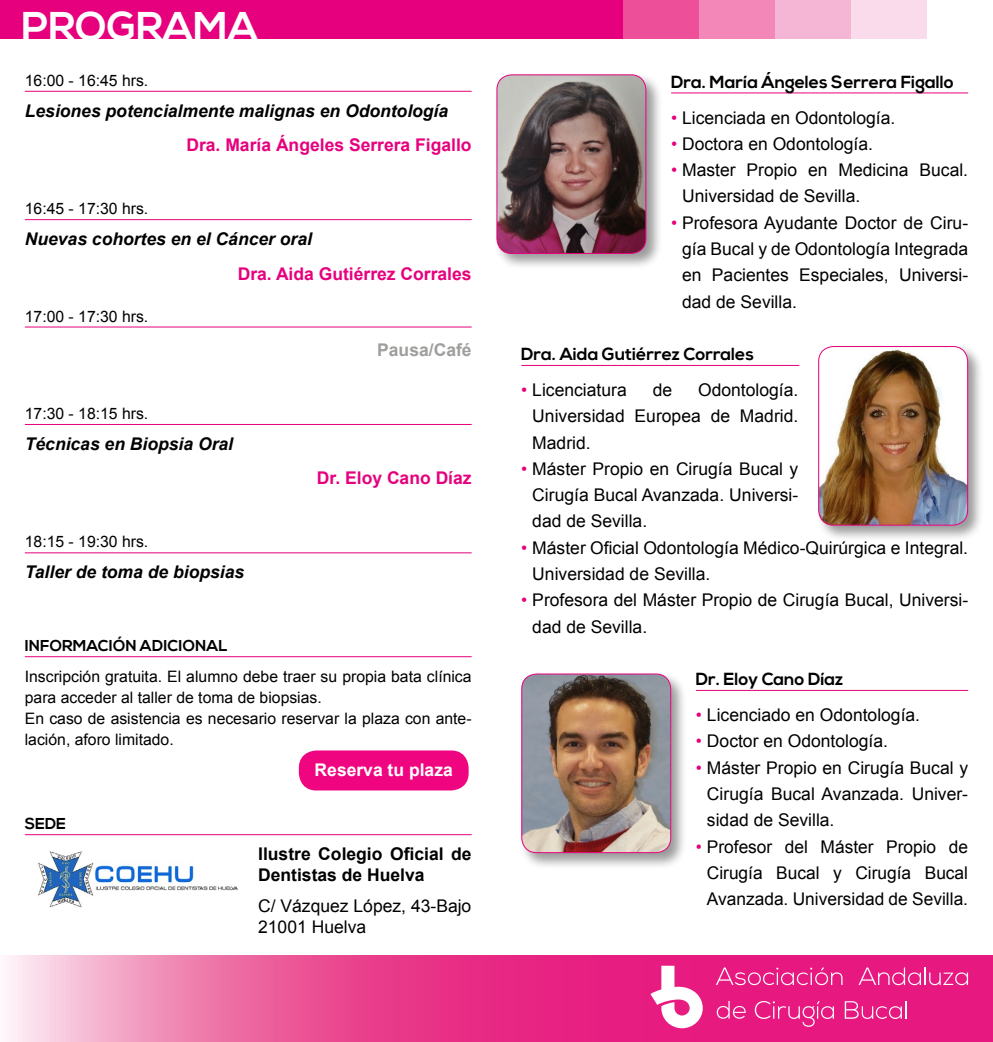
<style>
.page{position:relative;width:993px;height:1042px;background:#fff}
.page>*{position:absolute;margin:0;border:0;box-sizing:border-box;transform-origin:0 0}
.t1{font:700 40.07px "Nexa";color:#fff}
.t2{font:17.5px/26.2px "Arial";color:#000;text-align:justify}
.t3{font:italic 700 17.5px "Arial";color:#000}
.t4{font:700 17.5px "Arial";color:#e6007d}
.t5{font:700 17.5px "Nexa";color:#000}
.t6{font:700 17.5px/21px "Arial";color:#000}
.t7{font:700 17.5px "Arial";color:#fff}
.t8{font:700 17.5px "Arial";color:#9e9e9c}
.t9{font:15.75px/21px "Arial";color:#000}
.t10{font:700 15.75px "Nexa";color:#000}
.s1{color:#e6007d}
</style>
<div class="page">
<svg style="left:6px;top:955px;width:986px;height:87px;background:#eb4e98"></svg>
<div style="left:0;top:0;width:623px;height:38px;background:#e6007d"></div>
<div style="left:623px;top:0;width:76px;height:38px;background:#ed4f99"></div>
<div style="left:699px;top:0;width:76px;height:38px;background:#f287b8"></div>
<div style="left:775px;top:0;width:75px;height:38px;background:#f5b5d4"></div>
<div style="left:850px;top:0;width:76px;height:38px;background:#fadbeb"></div>
<svg style="left:650px;top:965px;width:52px;height:63px"></svg>
<svg style="left:715px;top:967px;width:127px;height:18px;background:#ea3f95"></svg>
<svg style="left:858px;top:967px;width:110px;height:18px;background:#eb4398"></svg>
<svg style="left:716px;top:1001px;width:29px;height:17px"></svg>
<svg style="left:754px;top:1001px;width:80px;height:26px;background:#ea3790"></svg>
<svg style="left:844px;top:1001px;width:62px;height:18px"></svg>
<hr style="left:25px;top:91px;width:446px;height:1px;background:#e6007d">
<hr style="left:25px;top:219px;width:446px;height:1px;background:#e6007d">
<hr style="left:25px;top:327px;width:446px;height:1px;background:#e6007d">
<hr style="left:25px;top:424px;width:446px;height:1px;background:#e6007d">
<hr style="left:25px;top:552px;width:446px;height:1px;background:#e6007d">
<hr style="left:25px;top:656px;width:446px;height:1px;background:#e6007d">
<hr style="left:25px;top:834px;width:446px;height:1px;background:#e6007d">
<hr style="left:671px;top:92px;width:296px;height:1px;background:#e6007d">
<hr style="left:521px;top:365px;width:278px;height:1px;background:#e6007d">
<hr style="left:695px;top:690px;width:272px;height:1px;background:#e6007d">
<div style="left:493px;top:72px;width:169px;height:198px;background:#000;opacity:.4"></div>
<img style="left:496px;top:75px;width:149px;height:178px">
<div style="left:496px;top:74px;width:150px;height:180px;border:1px solid #e6007d;border-radius:15px"></div>
<div style="left:518px;top:671px;width:169px;height:198px;background:#000;opacity:.4"></div>
<img style="left:521px;top:674px;width:149px;height:178px">
<div style="left:521px;top:673px;width:150px;height:180px;border:1px solid #e6007d;border-radius:15px"></div>
<div style="left:815px;top:344px;width:169px;height:198px;background:#000;opacity:.4"></div>
<img style="left:818px;top:346px;width:149px;height:179px">
<div style="left:818px;top:346px;width:149px;height:179px;border:1px solid #e6007d;border-radius:15px"></div>
<div style="left:299px;top:750px;width:169px;height:40px;background:#f00580;border-radius:18px"></div>
<img style="left:38px;top:851px;width:200px;height:57px">
<h1 class="t1" style="left:21px;top:3px;width:238px">PROGRAMA</h1>
<p class="t9" style="left:25px;top:70px;width:125px">16:00 - 16:45 hrs.</p>
<p class="t3" style="left:25px;top:101px;width:425px">Lesiones potencialmente malignas en Odontología</p>
<p class="t4" style="left:186px;top:134px;width:286px">Dra. María Ángeles Serrera Figallo</p>
<p class="t9" style="left:25px;top:198px;width:125px">16:45 - 17:30 hrs.</p>
<p class="t3" style="left:25px;top:229px;width:288px">Nuevas cohortes en el Cáncer oral</p>
<p class="t4" style="left:238px;top:262px;width:235px">Dra. Aida Gutiérrez Corrales</p>
<p class="t9" style="left:25px;top:306px;width:125px">17:00 - 17:30 hrs.</p>
<p class="t8" style="left:377px;top:338px;width:96px">Pausa/Café</p>
<p class="t9" style="left:25px;top:403px;width:125px">17:30 - 18:15 hrs.</p>
<p class="t3" style="left:25px;top:434px;width:210px">Técnicas en Biopsia Oral</p>
<p class="t9" style="left:25px;top:531px;width:125px">18:15 - 19:30 hrs.</p>
<p class="t3" style="left:25px;top:562px;width:221px">Taller de toma de biopsias</p>
<p class="t4" style="left:317px;top:467px;width:156px">Dr. Eloy Cano Díaz</p>
<p class="t10" style="left:25px;top:637px;width:204px">INFORMACIÓN ADICIONAL</p>
<p class="t9" style="left:25px;top:666px;width:448px">Inscripción gratuita. El alumno debe traer su propia bata clínica para acceder al taller de toma de biopsias.<br>En caso de asistencia es necesario reservar la plaza con ante&shy;lación, aforo limitado.</p>
<p class="t10" style="left:25px;top:815px;width:43px">SEDE</p>
<p class="t7" style="left:314px;top:758px;width:140px">Reserva tu plaza</p>
<p class="t6" style="left:258px;top:844px;width:215px">Ilustre Colegio Oficial de<br>Dentistas de Huelva</p>
<p class="t2" style="left:258px;top:895px;width:215px;line-height:21px">C/ Vázquez López, 43-Bajo<br>21001 Huelva</p>
<p class="t5" style="left:671px;top:71px;width:284px">Dra. María Ángeles Serrera Figallo</p>
<p class="t2" style="left:671px;top:104px;width:226px"><span class="s1">•</span> Licenciada en Odontología.</p>
<p class="t2" style="left:671px;top:131px;width:203px"><span class="s1">•</span> Doctora en Odontología.</p>
<p class="t2" style="left:682px;top:157px;width:287px;text-indent:-11px"><span class="s1">•</span> Master Propio en Medicina Bucal.<br>Universidad de Sevilla.</p>
<p class="t2" style="left:682px;top:209px;width:287px;text-indent:-11px"><span class="s1">•</span> Profesora Ayudante Doctor de Ciru&shy;gía Bucal y de Odontología Integrada en Pacientes Especiales, Universi&shy;dad de Sevilla.</p>
<p class="t5" style="left:521px;top:344px;width:234px">Dra. Aida Gutiérrez Corrales</p>
<p class="t2" style="left:521px;top:377px;width:107px"><span class="s1">•</span> Licenciatura</p>
<p class="t2" style="left:652px;top:377px;width:21px">de</p>
<p class="t2" style="left:532px;top:377px;width:267px;text-indent:166px">Odontología.<br>Universidad Europea de Madrid.<br>Madrid.</p>
<p class="t2" style="left:532px;top:456px;width:267px;text-indent:-11px"><span class="s1">•</span> Máster Propio en Cirugía Bucal y Cirugía Bucal Avanzada. Universi&shy;dad de Sevilla.</p>
<p class="t2" style="left:532px;top:534px;width:437px;text-indent:-11px"><span class="s1">•</span> Máster Oficial Odontología Médico-Quirúrgica e Integral.<br>Universidad de Sevilla.</p>
<p class="t2" style="left:532px;top:587px;width:437px;text-indent:-11px"><span class="s1">•</span> Profesora del Máster Propio de Cirugía Bucal, Universi&shy;dad de Sevilla.</p>
<p class="t5" style="left:695px;top:669px;width:149px">Dr. Eloy Cano Díaz</p>
<p class="t2" style="left:695px;top:702px;width:226px"><span class="s1">•</span> Licenciado en Odontología.</p>
<p class="t2" style="left:695px;top:728px;width:193px"><span class="s1">•</span> Doctor en Odontología.</p>
<p class="t2" style="left:706px;top:754px;width:262px;text-indent:-11px"><span class="s1">•</span> Máster Propio en Cirugía Bucal y Cirugía Bucal Avanzada. Univer&shy;sidad de Sevilla.</p>
<p class="t2" style="left:706px;top:833px;width:263px;text-indent:-11px"><span class="s1">•</span> Profesor del Máster Propio de Cirugía Bucal y Cirugía Bucal Avanzada. Universidad de Sevilla.</p>
</div>
